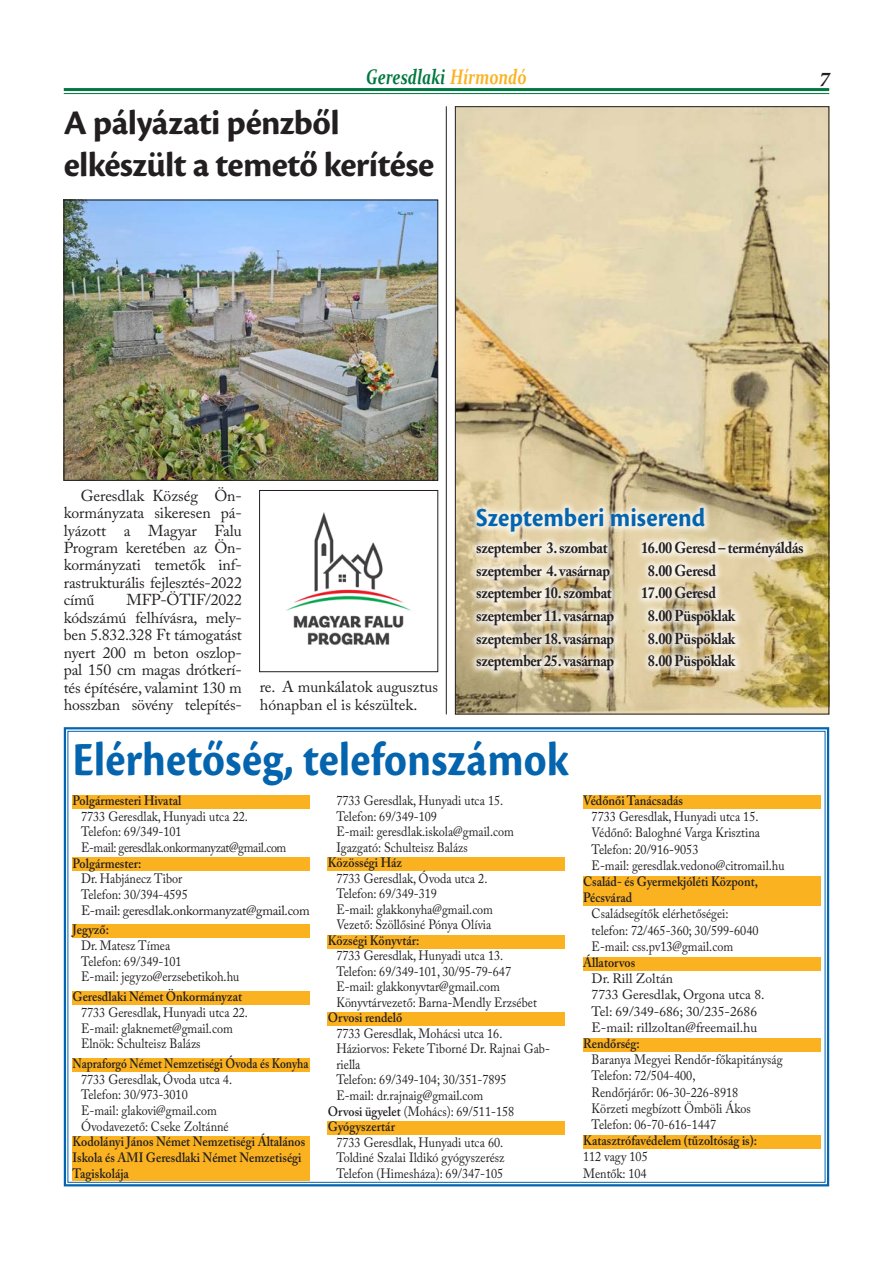
<style>
.page{position:relative;width:893px;height:1263px;background:#fff}
.page>*{position:absolute;margin:0;border:0;box-sizing:border-box;transform-origin:0 0}
.Cím_3hasáb{font:700 49.5px "Cronos Pro";letter-spacing:.005em;color:#0464ae;scale:.9 1}
.Cím_2hasáb{font:700 36px/42px "Cronos Pro";letter-spacing:-.02em;color:#231f20}
.Cím_1hasáb{font:700 27px "Cronos Pro";color:#0464ae;scale:.93 1}
.t1{font:italic 700 21px "Constantia";color:#007840;scale:.75 1}
.t2{font:italic 700 21px "Minion Pro";color:#231f20}
.Szöveg{font:15.75px/17.4px "Adobe Caslon Pro";letter-spacing:-.01em;color:#231f20;text-align:justify}
.Szöveg-2{font:700 15.75px "Adobe Caslon Pro";letter-spacing:-.02em;color:#231f20;scale:.9 1}
.közcím_jó{font:13.5px/16.2px "Adobe Caslon Pro";color:#231f20;scale:.9 1}
.Közcím_alul_nincs_ta{font:600 13.5px "Adobe Caslon Pro";color:#231f20;scale:.9 1}
.Szöveg-3{font:13.5px/16.2px "Adobe Caslon Pro";color:#231f20}
.Szöveg-4{font:600 13.5px/15.6px "Adobe Caslon Pro";color:#231f20;scale:.9 1}
.közcím_jó-2{font:600 13.5px/16.2px "Adobe Caslon Pro";color:#231f20;scale:.9 1}
.közcím_jó-3{font:13.5px/15.6px "Adobe Caslon Pro";letter-spacing:-.02em;color:#231f20;scale:.9 1}
.közcím_jó-4{font:13.5px/15.6px "Adobe Caslon Pro";letter-spacing:-.03em;color:#231f20;scale:.9 1}
.Közcím_alul_nincs_ta-2{font:13.5px "Adobe Caslon Pro";color:#231f20;scale:.9 1}
.Közcím_alul_nincs_ta-3{font:600 13.5px "Adobe Caslon Pro";color:#231f20;scale:.85 1}
.s1{color:#fbb221}
.s2{font-weight:600}
</style>
<div class="page">
<hr style="left:64px;top:88px;width:765px;height:3px;background:#007840">
<hr style="left:64px;top:93px;width:765px;height:1px;background:#007840">
<hr style="left:446px;top:106px;width:1px;height:608px;background:#231f20">
<img style="left:457px;top:108px;width:370px;height:604px">
<div style="left:469px;top:500px;width:342px;height:178px;background:#fff;opacity:.75"></div>
<svg style="left:63px;top:727px;width:767px;height:460px"></svg>
<img style="left:66px;top:202px;width:370px;height:276px">
<div style="left:64px;top:200px;width:374px;height:280px;border:1px solid #231f20"></div>
<img style="left:286px;top:512px;width:125px;height:133px">
<div style="left:259px;top:490px;width:179px;height:182px;border:1px solid #231f20"></div>
<h3 class="t1" style="left:366px;top:62px;width:215px">Geresdlaki <span class="s1">Hírmondó</span></h3>
<h3 class="t2" style="left:819px;top:64px;width:12px">7</h3>
<p class="Cím_2hasáb" style="left:64px;top:103px;width:372px">A pályázati pénzből elkészült a temető kerítése</p>
<p class="Szöveg" style="left:64px;top:486px;width:180px;text-indent:17px">Geresdlak Község Ön&shy;kormányzata sikeresen pá&shy;lyázott a Magyar Falu Program keretében az Ön&shy;kormányzati temetők inf&shy;rastrukturális fejlesztés-2022 című</p>
<p class="Szöveg" style="left:64px;top:591px;width:180px;text-indent:63px">MFP-ÖTIF/2022 kódszámú felhívásra, mely&shy;ben 5.832.328 Ft támogatást nyert 200 m beton oszlop&shy;pal 150 cm magas drótkerí&shy;tés építésére, valamint 130 m hosszban sövény telepítés-</p>
<p class="Szöveg" style="left:260px;top:677px;width:180px;line-height:18.1px">re. A munkálatok augusztus hónapban el is készültek.</p>
<p class="Cím_1hasáb" style="left:476px;top:502px;width:248px">Szeptemberi miserend</p>
<p class="Szöveg-2" style="left:476px;top:539px;width:147px">szeptember 3. szombat</p>
<p class="Szöveg-2" style="left:641px;top:539px;width:182px">16.00 Geresd – terményáldás</p>
<p class="Szöveg-2" style="left:476px;top:561px;width:150px">szeptember 4. vasárnap</p>
<p class="Szöveg-2" style="left:648px;top:561px;width:77px">8.00 Geresd</p>
<p class="Szöveg-2" style="left:476px;top:584px;width:152px">szeptember 10. szombat</p>
<p class="Szöveg-2" style="left:641px;top:584px;width:85px">17.00 Geresd</p>
<p class="Szöveg-2" style="left:476px;top:606px;width:155px">szeptember 11. vasárnap</p>
<p class="Szöveg-2" style="left:648px;top:606px;width:98px">8.00 Püspöklak</p>
<p class="Szöveg-2" style="left:476px;top:629px;width:155px">szeptember 18. vasárnap</p>
<p class="Szöveg-2" style="left:648px;top:629px;width:98px">8.00 Püspöklak</p>
<p class="Szöveg-2" style="left:476px;top:652px;width:155px">szeptember 25. vasárnap</p>
<p class="Szöveg-2" style="left:648px;top:652px;width:98px">8.00 Püspöklak</p>
<p class="Cím_3hasáb" style="left:73px;top:731px;width:552px">Elérhetőség, telefonszámok</p>
<p class="közcím_jó-2" style="left:73px;top:792px;width:122px">Polgármesteri Hivatal</p>
<p class="közcím_jó" style="left:81px;top:808px;width:187px">7733 Geresdlak, Hunyadi utca 22.</p>
<p class="közcím_jó-4" style="left:81px;top:824px;width:230px">Telefon: 69/349-101<br>E-mail: geresdlak.onkormanyzat@gmail.com</p>
<p class="közcím_jó-2" style="left:73px;top:855px;width:78px">Polgármester:</p>
<p class="közcím_jó" style="left:81px;top:870px;width:114px">Dr. Habjánecz Tibor</p>
<p class="közcím_jó-3" style="left:81px;top:886px;width:256px">Telefon: 30/394-4595<br>E-mail: geresdlak.onkormanyzat@gmail.com</p>
<p class="közcím_jó-2" style="left:73px;top:922px;width:42px">Jegyző:</p>
<p class="közcím_jó" style="left:81px;top:937px;width:101px">Dr. Matesz Tímea</p>
<p class="közcím_jó" style="left:81px;top:953px;width:177px;line-height:15.6px">Telefon: 69/349-101<br>E-mail: jegyzo@erzsebetikoh.hu</p>
<p class="Közcím_alul_nincs_ta" style="left:73px;top:989px;width:190px">Geresdlaki Német Önkormányzat</p>
<p class="közcím_jó" style="left:81px;top:1004px;width:187px">7733 Geresdlak, Hunyadi utca 22.</p>
<p class="közcím_jó" style="left:81px;top:1020px;width:170px">E-mail: glaknemet@gmail.com</p>
<p class="közcím_jó" style="left:81px;top:1035px;width:134px">Elnök: Schulteisz Balázs</p>
<p class="Közcím_alul_nincs_ta-3" style="left:73px;top:1055px;width:279px">Napraforgó Német Nemzetiségi Óvoda és Konyha</p>
<p class="közcím_jó" style="left:81px;top:1071px;width:169px">7733 Geresdlak, Óvoda utca 4.</p>
<p class="közcím_jó" style="left:81px;top:1087px;width:153px;line-height:15.6px">Telefon: 30/973-3010<br>E-mail: glakovi@gmail.com</p>
<p class="közcím_jó" style="left:81px;top:1118px;width:166px">Óvodavezető: Cseke Zoltánné</p>
<p class="Szöveg-4" style="left:73px;top:1134px;width:260px">Kodolányi János Német Nemzetiségi Általános<br>Iskola és AMI Geresdlaki Német Nemzetiségi<br>Tagiskolája</p>
<p class="közcím_jó" style="left:336px;top:792px;width:187px">7733 Geresdlak, Hunyadi utca 15.</p>
<p class="közcím_jó" style="left:336px;top:808px;width:113px">Telefon: 69/349-109</p>
<p class="közcím_jó" style="left:336px;top:823px;width:199px">E-mail: geresdlak.iskola@gmail.com</p>
<p class="közcím_jó" style="left:336px;top:839px;width:148px">Igazgató: Schulteisz Balázs</p>
<p class="Közcím_alul_nincs_ta" style="left:328px;top:854px;width:84px">Közösségi Ház</p>
<p class="közcím_jó" style="left:336px;top:870px;width:169px">7733 Geresdlak, Óvoda utca 2.</p>
<p class="közcím_jó" style="left:336px;top:886px;width:176px;line-height:15.5px">Telefon: 69/349-319<br>E-mail: glakkonyha@gmail.com</p>
<p class="közcím_jó" style="left:336px;top:916px;width:174px">Vezető: Szöllősiné Pónya Olívia</p>
<p class="Közcím_alul_nincs_ta" style="left:328px;top:932px;width:103px">Községi Könyvtár:</p>
<p class="közcím_jó" style="left:336px;top:948px;width:196px;line-height:15.5px">7733 Geresdlak, Hunyadi utca 13.<br>Telefon: 69/349-101, 30/95-79-647</p>
<p class="közcím_jó" style="left:336px;top:978px;width:183px">E-mail: glakkonyvtar@gmail.com</p>
<p class="közcím_jó" style="left:336px;top:994px;width:224px">Könyvtárvezető: Barna-Mendly Erzsébet</p>
<p class="Közcím_alul_nincs_ta" style="left:328px;top:1010px;width:84px">Orvosi rendelő</p>
<p class="közcím_jó" style="left:336px;top:1025px;width:186px">7733 Geresdlak, Mohácsi utca 16.</p>
<p class="közcím_jó" style="left:336px;top:1041px;width:239px;line-height:15.5px">Háziorvos: Fekete Tiborné Dr. Rajnai Gab&shy;riella</p>
<p class="közcím_jó" style="left:336px;top:1072px;width:191px">Telefon: 69/349-104; 30/351-7895</p>
<p class="közcím_jó" style="left:336px;top:1087px;width:165px">E-mail: dr.rajnaig@gmail.com</p>
<p class="Közcím_alul_nincs_ta-2" style="left:328px;top:1103px;width:209px"><span class="s2">Orvosi ügyelet</span> (Mohács): 69/511-158</p>
<p class="Közcím_alul_nincs_ta" style="left:328px;top:1118px;width:76px">Gyógyszertár</p>
<p class="közcím_jó" style="left:336px;top:1134px;width:187px">7733 Geresdlak, Hunyadi utca 60.</p>
<p class="közcím_jó" style="left:336px;top:1150px;width:188px;line-height:15.5px">Toldiné Szalai Ildikó gyógyszerész<br>Telefon (Himesháza): 69/347-105</p>
<p class="Közcím_alul_nincs_ta" style="left:583px;top:792px;width:113px">Védőnői Tanácsadás</p>
<p class="közcím_jó" style="left:592px;top:808px;width:187px">7733 Geresdlak, Hunyadi utca 15.</p>
<p class="közcím_jó" style="left:592px;top:825px;width:189px">Védőnő: Baloghné Varga Krisztina</p>
<p class="közcím_jó" style="left:592px;top:841px;width:216px">Telefon: 20/916-9053<br>E-mail: geresdlak.vedono@citromail.hu</p>
<p class="közcím_jó-2" style="left:583px;top:873px;width:196px">Család- és Gyermekjóléti Központ,<br>Pécsvárad</p>
<p class="közcím_jó" style="left:592px;top:906px;width:187px">Családsegítők elérhetőségei: telefon: 72/465-360; 30/599-6040</p>
<p class="közcím_jó" style="left:592px;top:938px;width:159px">E-mail: css.pv13@gmail.com</p>
<p class="Közcím_alul_nincs_ta" style="left:583px;top:954px;width:59px">Állatorvos</p>
<p class="Szöveg-3" style="left:592px;top:970px;width:83px">Dr. Rill Zoltán</p>
<p class="Szöveg-3" style="left:592px;top:987px;width:174px">7733 Geresdlak, Orgona utca 8.</p>
<p class="Szöveg-3" style="left:592px;top:1003px;width:167px">Tel: 69/349-686; 30/235-2686<br>E-mail: rillzoltan@freemail.hu</p>
<p class="Közcím_alul_nincs_ta" style="left:583px;top:1035px;width:64px">Rendőrség:</p>
<p class="közcím_jó" style="left:592px;top:1051px;width:214px">Baranya Megyei Rendőr-főkapitányság</p>
<p class="közcím_jó" style="left:592px;top:1068px;width:178px">Telefon: 72/504-400,<br>Rendőrjárőr: 06-30-226-8918<br>Körzeti megbízott Ömböli Ákos<br>Telefon: 06-70-616-1447</p>
<p class="Közcím_alul_nincs_ta" style="left:583px;top:1133px;width:195px">Katasztrófavédelem (tűzoltóság is):</p>
<p class="Közcím_alul_nincs_ta-2" style="left:583px;top:1149px;width:73px">112 vagy 105</p>
<p class="Közcím_alul_nincs_ta-2" style="left:583px;top:1165px;width:72px">Mentők: 104</p>
</div>
